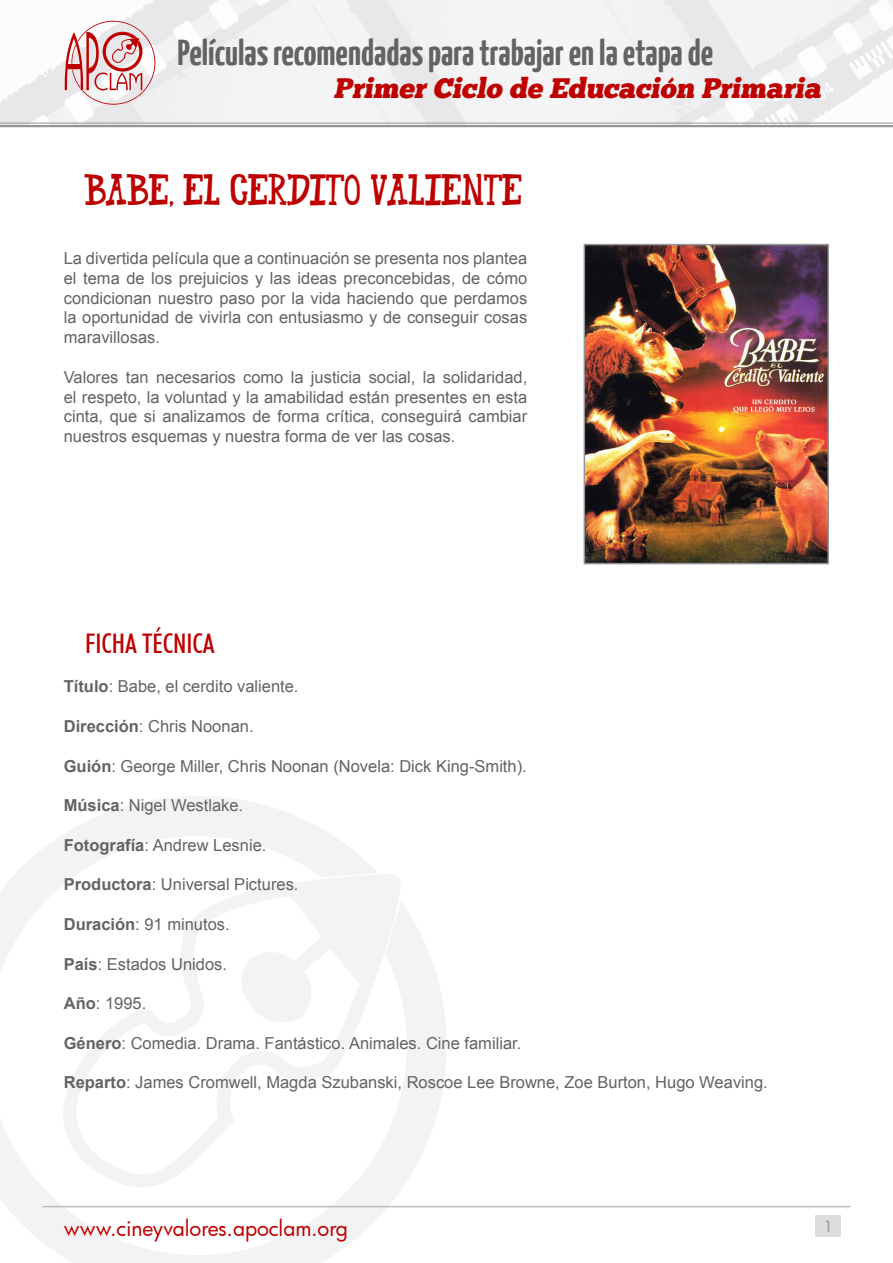
<style>
.page{position:relative;width:893px;height:1263px;background:#fff}
.page>*{position:absolute;margin:0;border:0;box-sizing:border-box;transform-origin:0 0}
.t1{font:700 36px "Yanone Kaffeesatz";color:#636366}
.t2{font:30px "Alan Font Regular";color:#bf0000}
.t3{font:italic 28.2px "Chunk Five";color:#bf0000}
.t4{font:500 condensed 27px "Futura BT";color:#bf0000}
.t5{font:21px "Futura";color:#bf0000}
.t6{font:16.5px/19.8px "Arial";color:#636366;text-align:justify}
.t7{font:500 15px "Futura";color:#939598}
.s1{font-weight:700}
</style>
<div class="page">
<svg style="left:0;top:796px;width:447px;height:467px"></svg>
<svg style="left:60px;top:872px;width:345px;height:329px"></svg>
<svg style="left:62px;top:874px;width:339px;height:323px"></svg>
<svg style="left:236px;top:881px;width:163px;height:145px"></svg>
<svg style="left:0;top:123px;width:893px;height:5px;background:#bdbec0"></svg>
<svg style="left:0;top:0;width:893px;height:123px"></svg>
<svg style="left:64px;top:21px;width:91px;height:84px"></svg>
<hr style="left:43px;top:1206px;width:807px;height:1px;background:#bcbdc0">
<div style="left:815px;top:1215px;width:26px;height:22px;background:#dcdddf"></div>
<img style="left:587px;top:247px;width:239px;height:314px">
<div style="left:584px;top:244px;width:245px;height:320px;border:2px solid #939598"></div>
<h1 class="t1" style="left:178px;top:30px;width:537px">Películas recomendadas para trabajar en la etapa de</h1>
<h3 class="t3" style="left:334px;top:71px;width:495px">Primer Ciclo de Educación Primaria</h3>
<h2 class="t2" style="left:85px;top:170px;width:439px">BABE, EL CERDITO VALIENTE</h2>
<p class="t6" style="left:64px;top:248px;width:465px">La divertida película que a continuación se presenta nos plantea el tema de los prejuicios y las ideas preconcebidas, de cómo condicionan nuestro paso por la vida haciendo que perdamos la oportunidad de vivirla con entusiasmo y de conseguir cosas maravillosas.</p>
<p class="t6" style="left:64px;top:367px;width:465px">Valores tan necesarios como la justicia social, la solidaridad, el respeto, la voluntad y la amabilidad están presentes en esta cinta, que si analizamos de forma crítica, conseguirá cambiar nuestros esquemas y nuestra forma de ver las cosas.</p>
<h3 class="t4" style="left:85px;top:627px;width:131px">FICHA TÉCNICA</h3>
<p class="t6" style="left:64px;top:677px;width:236px"><span class="s1">Título</span>: Babe, el cerdito valiente.</p>
<p class="t6" style="left:64px;top:716px;width:191px"><span class="s1">Dirección</span>: Chris Noonan.</p>
<p class="t6" style="left:64px;top:756px;width:465px"><span class="s1">Guión</span>: George Miller, Chris Noonan (Novela: Dick King-Smith).</p>
<p class="t6" style="left:64px;top:796px;width:181px"><span class="s1">Música</span>: Nigel Westlake.</p>
<p class="t6" style="left:64px;top:835px;width:204px"><span class="s1">Fotografía</span>: Andrew Lesnie.</p>
<p class="t6" style="left:64px;top:875px;width:236px"><span class="s1">Productora</span>: Universal Pictures.</p>
<p class="t6" style="left:64px;top:914px;width:167px"><span class="s1">Duración</span>: 91 minutos.</p>
<p class="t6" style="left:64px;top:954px;width:165px"><span class="s1">País</span>: Estados Unidos.</p>
<p class="t6" style="left:64px;top:994px;width:84px"><span class="s1">Año</span>: 1995.</p>
<p class="t6" style="left:64px;top:1033px;width:459px"><span class="s1">Género</span>: Comedia. Drama. Fantástico. Animales. Cine familiar.</p>
<p class="t6" style="left:64px;top:1073px;width:705px"><span class="s1">Reparto</span>: James Cromwell, Magda Szubanski, Roscoe Lee Browne, Zoe Burton, Hugo Weaving.</p>
<p class="t5" style="left:64px;top:1214px;width:286px">www.cineyvalores.apoclam.org</p>
<p class="t7" style="left:824px;top:1216px;width:10px">1</p>
</div>
